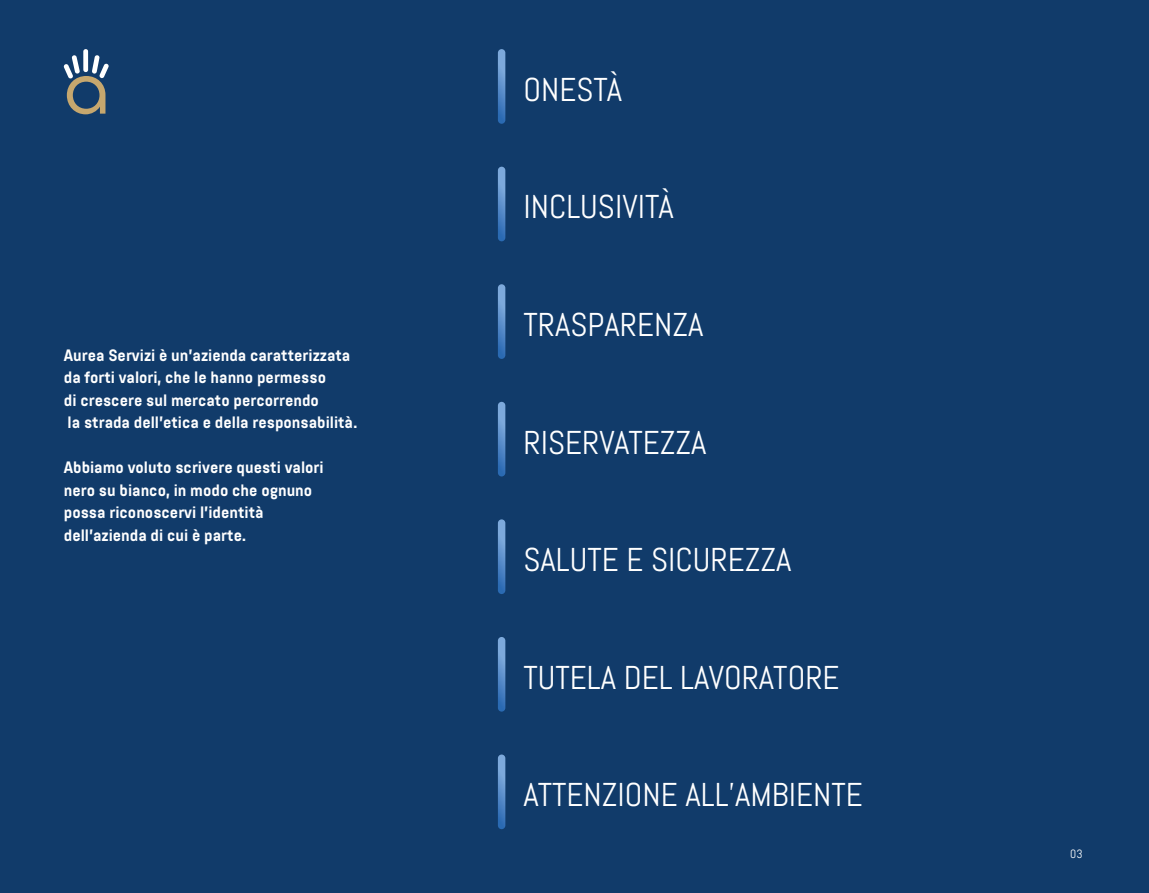
<style>
.page{position:relative;width:1149px;height:893px;background:#fff}
.page>*{position:absolute;margin:0;border:0;box-sizing:border-box;transform-origin:0 0}
.t1{font:33px "Abel Pro";color:#fff}
.t2{font:700 16.5px/22.5px "Abel Pro";color:#fff}
.t3{font:12px "Abel Pro";color:#fff}
</style>
<div class="page">
<div style="left:0;top:0;width:1148px;height:893px;background:#113b6a"></div>
<svg style="left:64px;top:49px;width:45px;height:65px"></svg>
<svg style="left:497px;top:49px;width:8px;height:75px"></svg>
<svg style="left:497px;top:167px;width:8px;height:74px"></svg>
<svg style="left:497px;top:284px;width:8px;height:75px"></svg>
<svg style="left:497px;top:402px;width:8px;height:74px"></svg>
<svg style="left:497px;top:519px;width:8px;height:75px"></svg>
<svg style="left:497px;top:637px;width:8px;height:75px"></svg>
<svg style="left:497px;top:754px;width:8px;height:75px"></svg>
<p class="t2" style="left:64px;top:344px;width:295px">Aurea Servizi è un’azienda caratterizzata da forti valori, che le hanno permesso<br>di crescere sul mercato percorrendo<br>la strada dell’etica e della responsabilità.</p>
<p class="t2" style="left:64px;top:456px;width:261px">Abbiamo voluto scrivere questi valori nero su bianco, in modo che ognuno possa riconoscervi l’identità dell’azienda di cui è parte.</p>
<h1 class="t1" style="left:523px;top:69px;width:100px">ONESTÀ</h1>
<h1 class="t1" style="left:523px;top:186px;width:152px">INCLUSIVITÀ</h1>
<h1 class="t1" style="left:523px;top:304px;width:181px">TRASPARENZA</h1>
<h1 class="t1" style="left:523px;top:421px;width:184px">RISERVATEZZA</h1>
<h1 class="t1" style="left:523px;top:539px;width:269px">SALUTE E SICUREZZA</h1>
<h1 class="t1" style="left:523px;top:656px;width:317px">TUTELA DEL LAVORATORE</h1>
<h1 class="t1" style="left:523px;top:774px;width:341px">ATTENZIONE ALL’AMBIENTE</h1>
<p class="t3" style="left:1069px;top:847px;width:14px">03</p>
</div>
